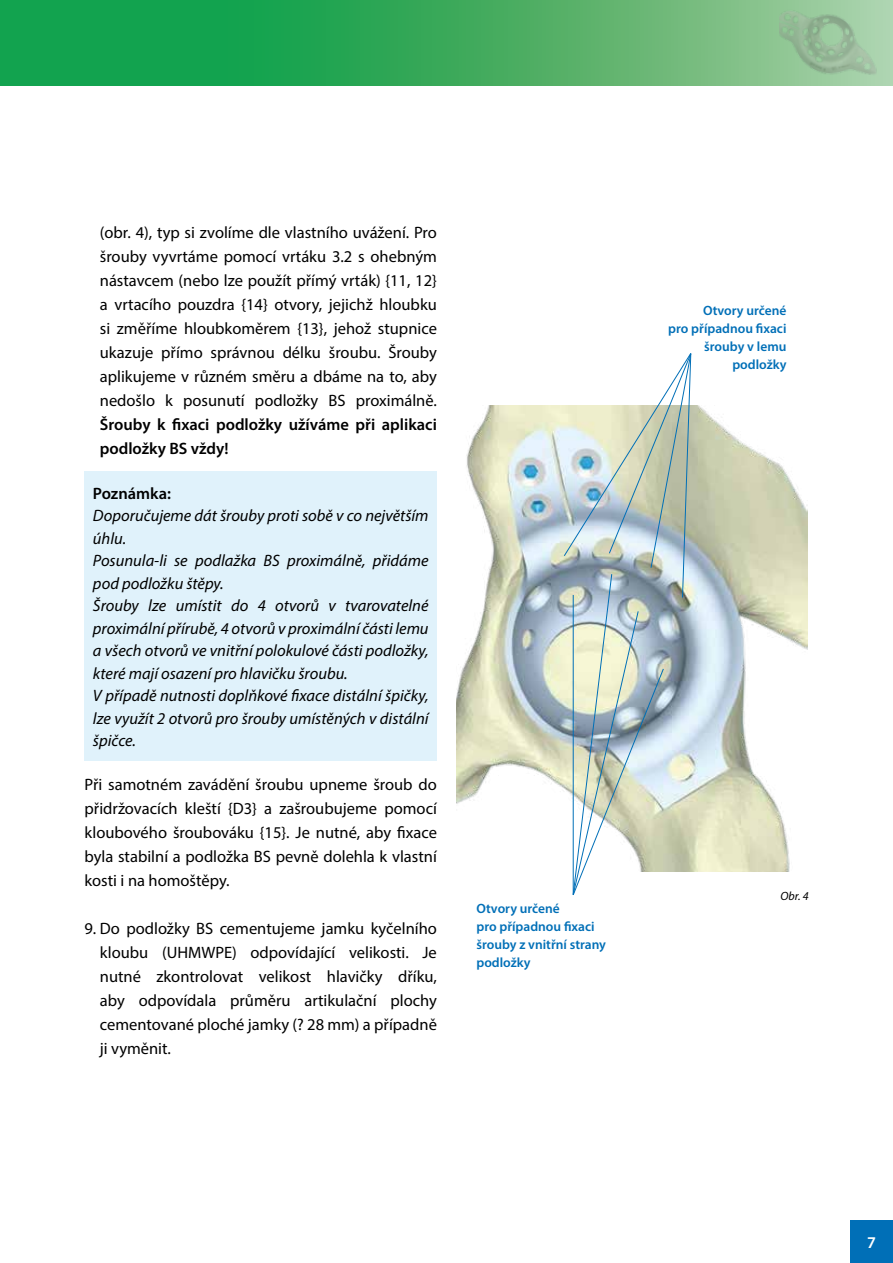
<style>
.page{position:relative;width:893px;height:1263px;background:#fff}
.page>*{position:absolute;margin:0;border:0;box-sizing:border-box;transform-origin:0 0}
.t1{font:16.5px/24px "Myriad Pro";color:#000;text-align:justify}
.t2{font:italic 16.5px/22.5px "Myriad Pro";color:#000}
.t3{font:600 16.5px/24px "Myriad Pro";color:#000}
.t4{font:600 16.5px "Myriad Pro";color:#fff}
.t5{font:600 13.5px/18px "Myriad Pro";color:#006fb7;text-align:right}
.t6{font:italic 12px "Myriad Pro";color:#000}
</style>
<div class="page">
<div style="left:850px;top:1220px;width:43px;height:43px;background:#006fb7"></div>
<div style="left:84px;top:471px;width:353px;height:290px;background:#e0f2fb"></div>
<svg style="left:0;top:0;width:893px;height:85px;background:#3bab60"></svg>
<img style="left:779px;top:0;width:104px;height:86px">
<img style="left:456px;top:405px;width:352px;height:467px">
<img style="left:564px;top:353px;width:127px;height:542px">
<p class="t1" style="left:100px;top:220px;width:339px">(obr. 4), typ si zvolíme dle vlastního uvážení. Pro šrouby vyvrtáme pomocí vrtáku 3.2 s ohebným nástavcem (nebo lze použít přímý vrták) {11, 12} a vrtacího pouzdra {14} otvory, jejichž hloubku si změříme hloubkoměrem {13}, jehož stupnice ukazuje přímo správnou délku šroubu. Šrouby aplikujeme v různém směru a dbáme na to, aby nedošlo k posunutí podložky BS proximálně.</p>
<p class="t3" style="left:100px;top:412px;width:339px">Šrouby k fixaci podložky užíváme při aplikaci podložky BS vždy!</p>
<p class="t3" style="left:93px;top:481px;width:80px">Poznámka:</p>
<p class="t2" style="left:93px;top:504px;width:337px">Doporučujeme dát šrouby proti sobě v co největším úhlu.<br>Posunula-li se podlažka BS proximálně, přidáme pod podložku štěpy.<br>Šrouby lze umístit do 4 otvorů v tvarovatelné proximální přírubě, 4 otvorů v proximální části lemu a všech otvorů ve vnitřní polokulové části podložky, které mají osazení pro hlavičku šroubu.<br>V případě nutnosti doplňkové fixace distální špičky, lze využít 2 otvorů pro šrouby umístěných v distální špičce.</p>
<p class="t1" style="left:84px;top:772px;width:354px">Při samotném zavádění šroubu upneme šroub do přidržovacích kleští {D3} a zašroubujeme pomocí kloubového šroubováku {15}. Je nutné, aby fixace byla stabilní a podložka BS pevně dolehla k vlastní kosti i na homoštěpy.</p>
<p class="t1" style="left:100px;top:916px;width:339px;text-indent:-15px">9. Do podložky BS cementujeme jamku kyčelního kloubu (UHMWPE) odpovídající velikosti. Je nutné zkontrolovat velikost hlavičky dříku, aby odpovídala průměru artikulační plochy cementované ploché jamky (? 28 mm) a případně ji vyměnit.</p>
<p class="t5" style="left:476px;top:899px;width:131px;text-align:left">Otvory určené<br>pro případnou fixaci šrouby z vnitřní strany podložky</p>
<p class="t5" style="left:668px;top:301px;width:120px">Otvory určené<br>pro případnou fixaci šrouby v lemu podložky</p>
<p class="t6" style="left:780px;top:888px;width:30px">Obr. 4</p>
<p class="t4" style="left:867px;top:1232px;width:10px">7</p>
</div>
